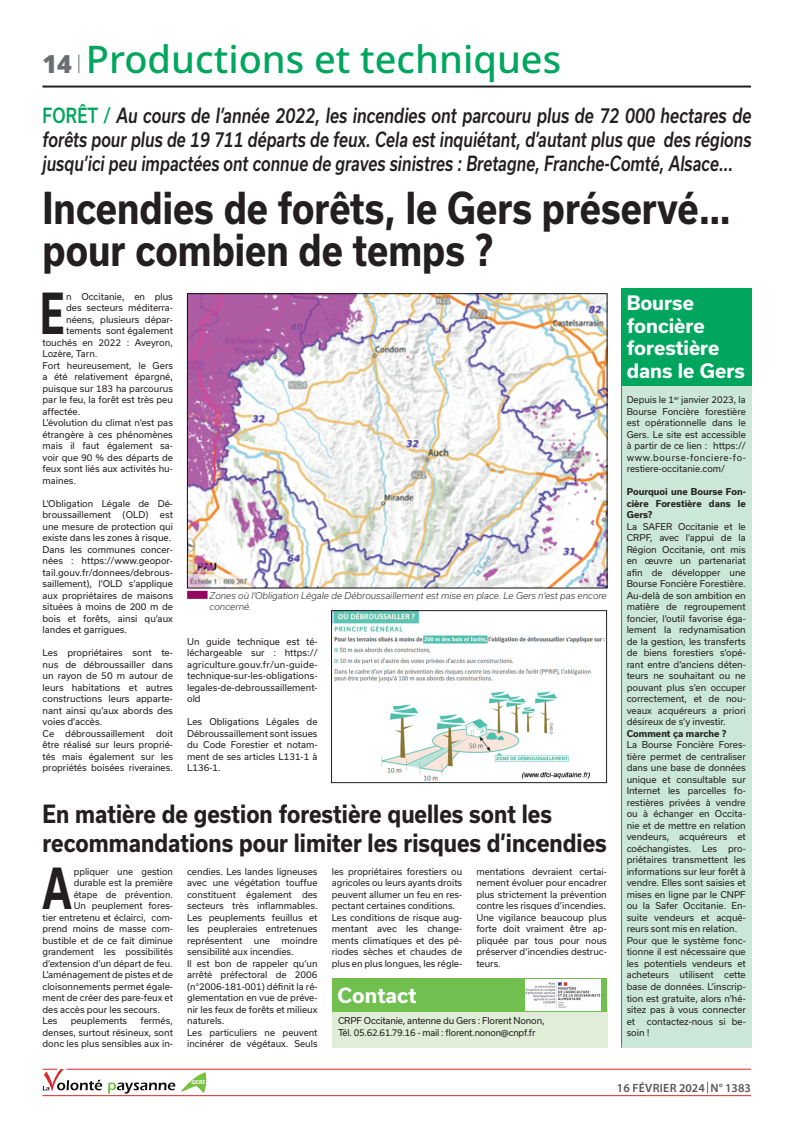
<style>
.page{position:relative;width:794px;height:1134px;background:#fff}
.page>*{position:absolute;margin:0;border:0;box-sizing:border-box;transform-origin:0 0}
.t1{font:700 53.9px "Usual";color:#231f20;scale:.7 1}
.t2{font:700 42px/42px "Usual";color:#231f20;scale:.85 1}
.t3{font:500 38px "Noto Sans";color:#00a65d}
.t4{font:700 24px/29px "Usual";color:#231f20;scale:.88 1}
.t5{font:italic 500 20px/24px "Usual";color:#231f20;text-align:justify;scale:.78 1}
.t6{font:700 20px "Usual";color:#fff}
.t7{font:700 19px/22.8px "Usual";color:#fff}
.t8{font:600 12px "Myriad Pro";color:#57585a}
.t9{font:9px/11.5px "Usual";color:#231f20;text-align:justify}
.t10{font:italic 300 9px/11.5px "Usual";color:#231f20}
.t11{font:9px/11.5px "Usual";letter-spacing:-.02em;color:#231f20}
.t12{font:700 9px/11.5px "Usual";color:#231f20;text-align:justify}
.t13{font:italic 700 5.9px "Myriad Pro";color:#fff}
.s1{font-weight:900;font-size:25px;color:#6c6d70}
.s2{font-style:normal;color:#00a65d}
</style>
<div class="page">
<div style="left:621px;top:380px;width:130px;height:667px;background:#cbe7d7"></div>
<svg style="left:78px;top:55px;width:1px;height:18px"></svg>
<hr style="left:43px;top:86px;width:708px;height:2px;background:#231f20">
<div style="left:621px;top:288px;width:130px;height:98px;background:#00a65d"></div>
<hr style="left:621px;top:288px;width:1px;height:759px;background:#00a65d">
<img style="left:189px;top:295px;width:416px;height:291px">
<div style="left:187px;top:293px;width:420px;height:295px;border:1px solid #0f0e11"></div>
<div style="left:187px;top:591px;width:20px;height:8px;background:#930761"></div>
<hr style="left:43px;top:1095px;width:708px;height:1px;background:#dd282b">
<hr style="left:66px;top:1069px;width:685px;height:1px;background:#dd282b">
<svg style="left:43px;top:1069px;width:132px;height:28px"></svg>
<svg style="left:181px;top:1072px;width:25px;height:21px"></svg>
<img style="left:333px;top:612px;width:272px;height:169px">
<div style="left:331px;top:610px;width:276px;height:173px;border:1px solid #231f20"></div>
<div style="left:332px;top:1003px;width:275px;height:44px;background:#e0eed7"></div>
<div style="left:332px;top:978px;width:275px;height:34px;background:#70bf4f"></div>
<img style="left:525px;top:980px;width:76px;height:31px">
<h3 class="t3" style="left:43px;top:33px;width:520px"><span class="s1">14</span> Productions et techniques</h3>
<p class="t5" style="left:43px;top:103px;width:910px"><span class="s2">FORÊT /</span> Au cours de l’année 2022, les incendies ont parcouru plus de 72 000 hectares de forêts pour plus de 19 711 départs de feux. Cela est inquiétant, d’autant plus que des régions jusqu’ici peu impactées ont connue de graves sinistres : Bretagne, Franche-Comté, Alsace...</p>
<h2 class="t2" style="left:43px;top:187px;width:811px">Incendies de forêts, le Gers préservé… pour combien de temps ?</h2>
<h1 class="t1" style="left:40px;top:283px;width:36px">E</h1>
<p class="t9" style="left:66px;top:291px;width:108px">n Occitanie, en plus</p>
<p class="t9" style="left:66px;top:302px;width:108px">des secteurs méditerra-</p>
<p class="t9" style="left:66px;top:314px;width:108px">néens, plusieurs dépar-</p>
<p class="t9" style="left:66px;top:325px;width:108px">tements sont également</p>
<p class="t9" style="left:43px;top:337px;width:132px">touchés en 2022 : Aveyron,</p>
<p class="t9" style="left:43px;top:348px;width:56px">Lozère, Tarn.</p>
<p class="t9" style="left:43px;top:360px;width:132px">Fort heureusement, le Gers</p>
<p class="t9" style="left:43px;top:371px;width:132px">a été relativement épargné,</p>
<p class="t9" style="left:43px;top:383px;width:132px">puisque sur 183 ha parcourus</p>
<p class="t9" style="left:43px;top:394px;width:132px">par le feu, la forêt est très peu</p>
<p class="t9" style="left:43px;top:406px;width:39px">affectée.</p>
<p class="t9" style="left:43px;top:417px;width:132px">L’évolution du climat n’est pas</p>
<p class="t9" style="left:43px;top:429px;width:132px">étrangère à ces phénomènes</p>
<p class="t9" style="left:43px;top:440px;width:132px">mais il faut également sa-</p>
<p class="t9" style="left:43px;top:452px;width:132px">voir que 90 % des départs de</p>
<p class="t9" style="left:43px;top:463px;width:132px">feux sont liés aux activités hu-</p>
<p class="t9" style="left:43px;top:475px;width:35px">maines.</p>
<p class="t9" style="left:43px;top:498px;width:132px">L’Obligation Légale de Dé&shy;broussaillement</p>
<p class="t9" style="left:123px;top:509px;width:27px">(OLD)</p>
<p class="t9" style="left:43px;top:509px;width:132px;text-align:left;text-indent:117px">est une mesure de protection qui existe dans les zones à risque.<br>Dans les communes concer&shy;nées : https://www.geopor&shy;tail.gouv.fr/donnees/debrous&shy;saillement), l’OLD s’applique aux propriétaires de maisons situées à moins de 200 m de bois et forêts, ainsi qu’aux landes et garrigues.</p>
<p class="t9" style="left:43px;top:647px;width:132px;text-align:left">Les propriétaires sont te&shy;nus de débroussailler dans un rayon de 50 m autour de leurs habitations et autres constructions leurs apparte&shy;nant ainsi qu’aux abords des voies d’accès.<br>Ce débroussaillement doit être réalisé sur leurs proprié&shy;tés mais également sur les propriétés boisées riveraines.</p>
<p class="t9" style="left:187px;top:636px;width:132px">Un guide technique est té&shy;léchargeable sur : https:// agriculture.gouv.fr/un-guide&shy;technique-sur-les-obligations&shy;legales-de-debroussaillement&shy;old</p>
<p class="t10" style="left:210px;top:590px;width:398px">Zones où l’Obligation Légale de Débroussaillement est mise en place. Le Gers n’est pas encore concerné.</p>
<p class="t9" style="left:187px;top:716px;width:132px">Les Obligations Légales de Débroussaillement sont issues du Code Forestier et notam&shy;ment de ses articles L131-1 à L136-1.</p>
<h3 class="t4" style="left:43px;top:799px;width:643px">En matière de gestion forestière quelles sont les recommandations pour limiter les risques d’incendies</h3>
<h1 class="t1" style="left:42px;top:858px;width:43px">A</h1>
<p class="t9" style="left:74px;top:866px;width:101px">ppliquer une gestion</p>
<p class="t9" style="left:74px;top:877px;width:101px">durable est la première</p>
<p class="t9" style="left:74px;top:889px;width:101px">étape de prévention.</p>
<p class="t9" style="left:74px;top:900px;width:101px">Un peuplement fores-</p>
<p class="t9" style="left:43px;top:912px;width:132px">tier entretenu et éclairci, com-</p>
<p class="t9" style="left:43px;top:923px;width:132px">prend moins de masse com-</p>
<p class="t9" style="left:43px;top:935px;width:132px">bustible et de ce fait diminue</p>
<p class="t9" style="left:43px;top:946px;width:132px">grandement les possibilités</p>
<p class="t9" style="left:43px;top:958px;width:132px">d’extension d’un départ de feu.</p>
<p class="t9" style="left:43px;top:969px;width:132px">L’aménagement de pistes et de</p>
<p class="t9" style="left:43px;top:981px;width:132px">cloisonnements permet égale-</p>
<p class="t9" style="left:43px;top:992px;width:132px">ment de créer des pare-feux et</p>
<p class="t9" style="left:43px;top:1004px;width:119px">des accès pour les secours.</p>
<p class="t9" style="left:43px;top:1015px;width:17px">Les</p>
<p class="t9" style="left:71px;top:1015px;width:58px">peuplements</p>
<p class="t9" style="left:43px;top:1015px;width:132px;text-indent:98px">fermés, denses, surtout résineux, sont donc les plus sensibles aux in-</p>
<p class="t9" style="left:187px;top:866px;width:132px">cendies. Les landes ligneuses avec une végétation touffue constituent également des secteurs très inflammables.<br>Les peuplements feuillus et les peupleraies entretenues représentent</p>
<p class="t9" style="left:187px;top:935px;width:132px;text-align:left;text-indent:94px">moindre sensibilité aux incendies.<br>Il est bon de rappeler qu’un arrêté préfectoral de 2006 (n°2006-181-001) définit la ré&shy;glementation en vue de préve&shy;nir les feux de forêts et milieux naturels.<br>Les particuliers ne peuvent incinérer de végétaux. Seuls</p>
<p class="t9" style="left:254px;top:935px;width:18px">une</p>
<p class="t9" style="left:332px;top:866px;width:132px;text-align:left">les propriétaires forestiers ou agricoles ou leurs ayants droits peuvent allumer un feu en res&shy;pectant certaines conditions.<br>Les conditions de risque aug&shy;mentant avec les change&shy;ments climatiques et des pé&shy;riodes sèches et chaudes de plus en plus longues, les régle-</p>
<p class="t9" style="left:476px;top:866px;width:132px">mentations devraient certai&shy;nement évoluer pour encadrer plus strictement la prévention contre les risques d’incendies.<br>Une vigilance beaucoup plus forte doit vraiment être ap&shy;pliquée par tous pour nous préserver d’incendies destruc&shy;teurs.</p>
<h3 class="t6" style="left:338px;top:984px;width:81px">Contact</h3>
<p class="t11" style="left:338px;top:1015px;width:208px">CRPF Occitanie, antenne du Gers : Florent Nonon,<br>Tél. 05.62.61.79.16 - mail : florent.nonon@cnpf.fr</p>
<h3 class="t7" style="left:626px;top:291px;width:120px">Bourse foncière forestière dans le Gers</h3>
<p class="t9" style="left:626px;top:394px;width:121px">Depuis le 1<sup>er</sup> janvier 2023, la Bourse Foncière forestière est opérationnelle dans le Gers. Le site est accessible à partir de ce lien : https:// www.bourse-fonciere-fo&shy;restiere-occitanie.com/</p>
<p class="t12" style="left:626px;top:486px;width:121px">Pourquoi une Bourse Fon&shy;cière Forestière dans le Gers?</p>
<p class="t9" style="left:626px;top:521px;width:121px">La SAFER Occitanie et le CRPF, avec l’appui de la Région Occitanie, ont mis en œuvre un partenariat afin de développer une Bourse Foncière Forestière.<br>Au-delà de son ambition en matière de regroupement foncier, l’outil favorise éga&shy;lement la redynamisation de la gestion, les transferts de biens forestiers s’opé&shy;rant entre d’anciens déten&shy;teurs ne souhaitant ou ne pouvant plus s’en occuper correctement, et de nou&shy;veaux acquéreurs a priori désireux de s’y investir.</p>
<p class="t12" style="left:626px;top:728px;width:101px">Comment ça marche ?</p>
<p class="t9" style="left:626px;top:739px;width:121px;text-align:left">La Bourse Foncière Fores&shy;tière permet de centraliser dans une base de données unique et consultable sur<br>Internet les parcelles fo&shy;restières privées à vendre ou à échanger en Occita&shy;nie et de mettre en relation vendeurs, acquéreurs et coéchangistes. Les pro&shy;priétaires transmettent les informations sur leur forêt à vendre. Elles sont saisies et mises en ligne par le CNPF ou la Safer Occitanie. En&shy;suite vendeurs et acqué&shy;reurs sont mis en relation.<br>Pour que le système fonc&shy;tionne il est nécessaire que les potentiels vendeurs et acheteurs utilisent cette base de données. L’inscrip&shy;tion est gratuite, alors n’hé&shy;sitez pas à vous connecter et</p>
<p class="t9" style="left:626px;top:1015px;width:121px;text-indent:20px">contactez-nous si be&shy;soin !</p>
<p class="t13" style="left:191px;top:1078px;width:15px">GERS</p>
<h3 class="t8" style="left:617px;top:1080px;width:135px">16 FÉVRIER 2024 N° 1383</h3>
</div>
